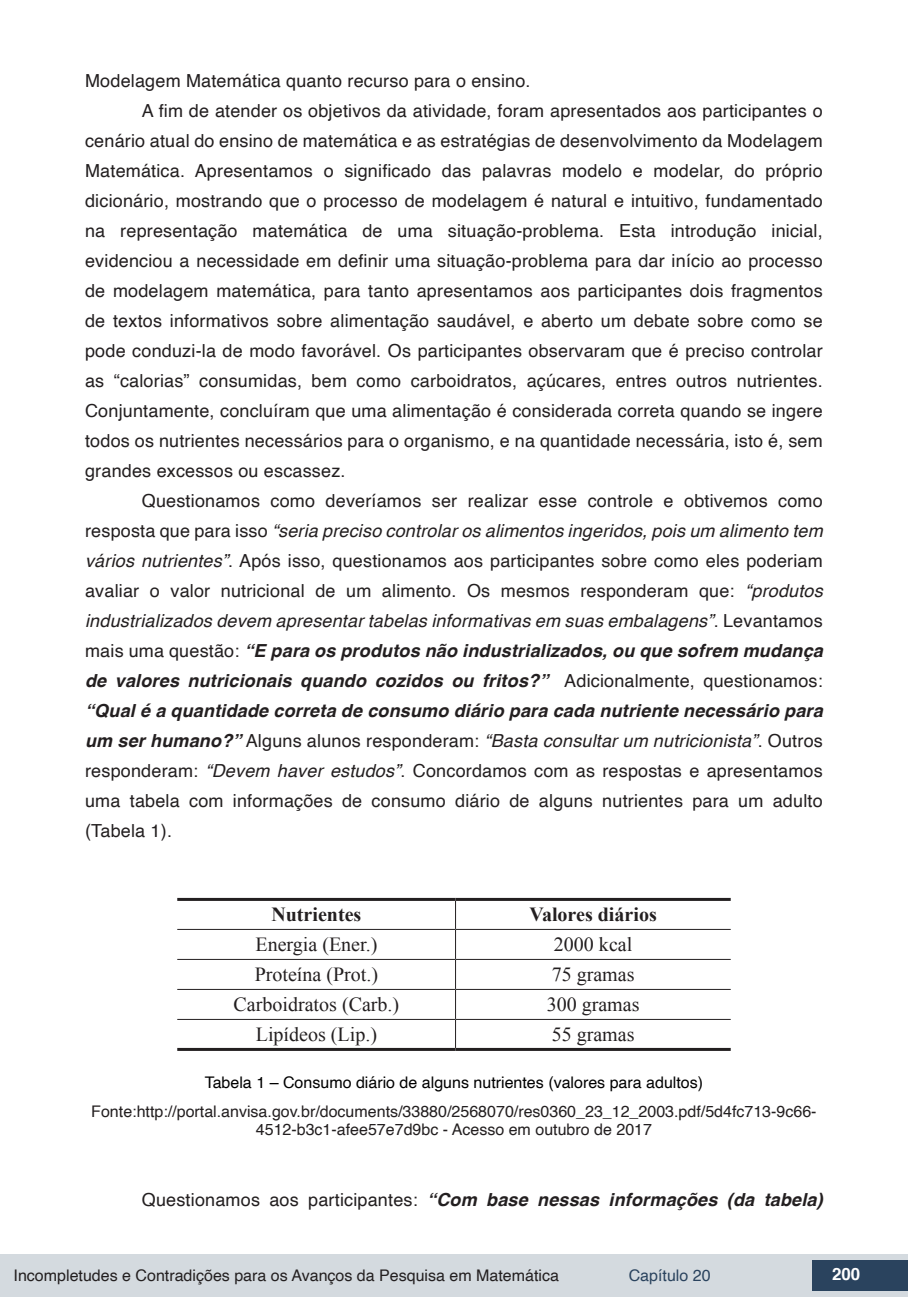
<style>
.page{position:relative;width:908px;height:1304px;background:#fff}
.page>*{position:absolute;margin:0;border:0;box-sizing:border-box;transform-origin:0 0}
.t1{font:20px "Times New Roman";color:#231f20}
.t2{font:700 20px "Times New Roman";color:#231f20}
.txt{font:18px/30px "Helvetica";letter-spacing:.01em;color:#231f20;text-align:justify}
.txt-2{font:italic 700 18px "Helvetica";letter-spacing:.01em;color:#231f20}
.t3{font:700 16.8px "Helvetica";color:#fff}
.fonte_tab_gra_imag{font:16px/18px "Helvetica";color:#231f20;text-align:center}
.info_tab_graf_imag{font:16px "Helvetica";color:#000}
.t4{font:16px "Helvetica";color:#2a435e}
.s1{font-style:italic}
.s2{font-weight:700;font-style:italic}
.s3{font-weight:400;font-style:normal}
</style>
<div class="page">
<div style="left:0;top:1254px;width:906px;height:43px;background:#d4dadf"></div>
<div style="left:812px;top:1261px;width:95px;height:30px;background:#2a435e"></div>
<svg style="left:455px;top:901px;width:1px;height:147px"></svg>
<hr style="left:177px;top:898px;width:278px;height:3px;background:#231f20">
<hr style="left:455px;top:898px;width:275px;height:3px;background:#231f20">
<hr style="left:177px;top:929px;width:278px;height:1px;background:#231f20">
<hr style="left:455px;top:929px;width:275px;height:1px;background:#231f20">
<hr style="left:177px;top:959px;width:278px;height:1px;background:#231f20">
<hr style="left:455px;top:959px;width:275px;height:1px;background:#231f20">
<hr style="left:177px;top:989px;width:278px;height:1px;background:#231f20">
<hr style="left:455px;top:989px;width:275px;height:1px;background:#231f20">
<hr style="left:177px;top:1019px;width:278px;height:1px;background:#231f20">
<hr style="left:455px;top:1019px;width:275px;height:1px;background:#231f20">
<hr style="left:455px;top:1048px;width:275px;height:3px;background:#231f20">
<hr style="left:177px;top:1048px;width:278px;height:3px;background:#231f20">
<p class="txt" style="left:85px;top:66px;width:447px">Modelagem Matemática quanto recurso para o ensino.</p>
<p class="txt" style="left:85px;top:96px;width:738px;text-indent:57px">A fim de atender os objetivos da atividade, foram apresentados aos participantes o cenário atual do ensino de matemática e as estratégias de desenvolvimento da Modelagem Matemática. Apresentamos o significado das palavras modelo e modelar, do próprio dicionário, mostrando que o processo de modelagem é natural e intuitivo, fundamentado na representação matemática de uma situação-problema. Esta introdução inicial, evidenciou a necessidade em definir uma situação-problema para dar início ao processo de modelagem matemática, para tanto apresentamos aos participantes dois fragmentos de textos informativos sobre alimentação saudável, e aberto um debate sobre como se pode conduzi-la de modo favorável. Os participantes observaram que é preciso controlar as “calorias” consumidas, bem como carboidratos, açúcares, entres outros nutrientes.<br>Conjuntamente, concluíram que uma alimentação é considerada correta quando se ingere todos os nutrientes necessários para o organismo, e na quantidade necessária, isto é, sem grandes excessos ou escassez.</p>
<p class="txt" style="left:85px;top:486px;width:739px;text-indent:57px">Questionamos como deveríamos ser realizar esse controle e obtivemos como resposta que para isso <span class="s1">“seria preciso controlar os alimentos ingeridos, pois um alimento tem vários nutrientes”</span>. Após isso, questionamos aos participantes sobre como eles poderiam avaliar o valor nutricional de um alimento. Os mesmos responderam que: <span class="s1">“produtos industrializados devem apresentar tabelas informativas em suas embalagens”</span>. Levantamos mais uma questão: <span class="s2">“E para os produtos não industrializados, ou que sofrem mudança de valores nutricionais quando cozidos ou fritos?”</span> Adicionalmente, questionamos: <span class="s2">“Qual é a quantidade correta de consumo diário para cada nutriente necessário para um ser humano?”</span> Alguns alunos responderam: <span class="s1">“Basta consultar um nutricionista”</span>. Outros responderam: <span class="s1">“Devem haver estudos”</span>. Concordamos com as respostas e apresentamos uma tabela com informações de consumo diário de alguns nutrientes para um adulto (Tabela 1).</p>
<p class="t2" style="left:271px;top:901px;width:91px">Nutrientes</p>
<p class="t2" style="left:529px;top:901px;width:129px">Valores diários</p>
<p class="t1" style="left:255px;top:931px;width:123px">Energia (Ener.)</p>
<p class="t1" style="left:553px;top:931px;width:80px">2000 kcal</p>
<p class="t1" style="left:254px;top:961px;width:125px">Proteína (Prot.)</p>
<p class="t1" style="left:551px;top:961px;width:84px">75 gramas</p>
<p class="t1" style="left:233px;top:991px;width:167px">Carboidratos (Carb.)</p>
<p class="t1" style="left:546px;top:991px;width:94px">300 gramas</p>
<p class="t1" style="left:256px;top:1021px;width:123px">Lipídeos (Lip.)</p>
<p class="t1" style="left:551px;top:1021px;width:84px">55 gramas</p>
<p class="info_tab_graf_imag" style="left:205px;top:1070px;width:499px">Tabela 1 – Consumo diário de alguns nutrientes (valores para adultos)</p>
<p class="fonte_tab_gra_imag" style="left:91px;top:1103px;width:726px">Fonte:http://portal.anvisa.gov.br/documents/33880/2568070/res0360_23_12_2003.pdf/5d4fc713-9c66-<br>4512-b3c1-afee57e7d9bc - Acesso em outubro de 2017</p>
<p class="txt-2" style="left:142px;top:1185px;width:682px"><span class="s3">Questionamos aos participantes:</span> “Com base nessas informações (da tabela)</p>
<p class="fonte_tab_gra_imag" style="left:14px;top:1267px;width:546px">Incompletudes e Contradições para os Avanços da Pesquisa em Matemática</p>
<p class="t4" style="left:628px;top:1263px;width:83px">Capítulo 20</p>
<p class="t3" style="left:831px;top:1261px;width:30px">200</p>
</div>
